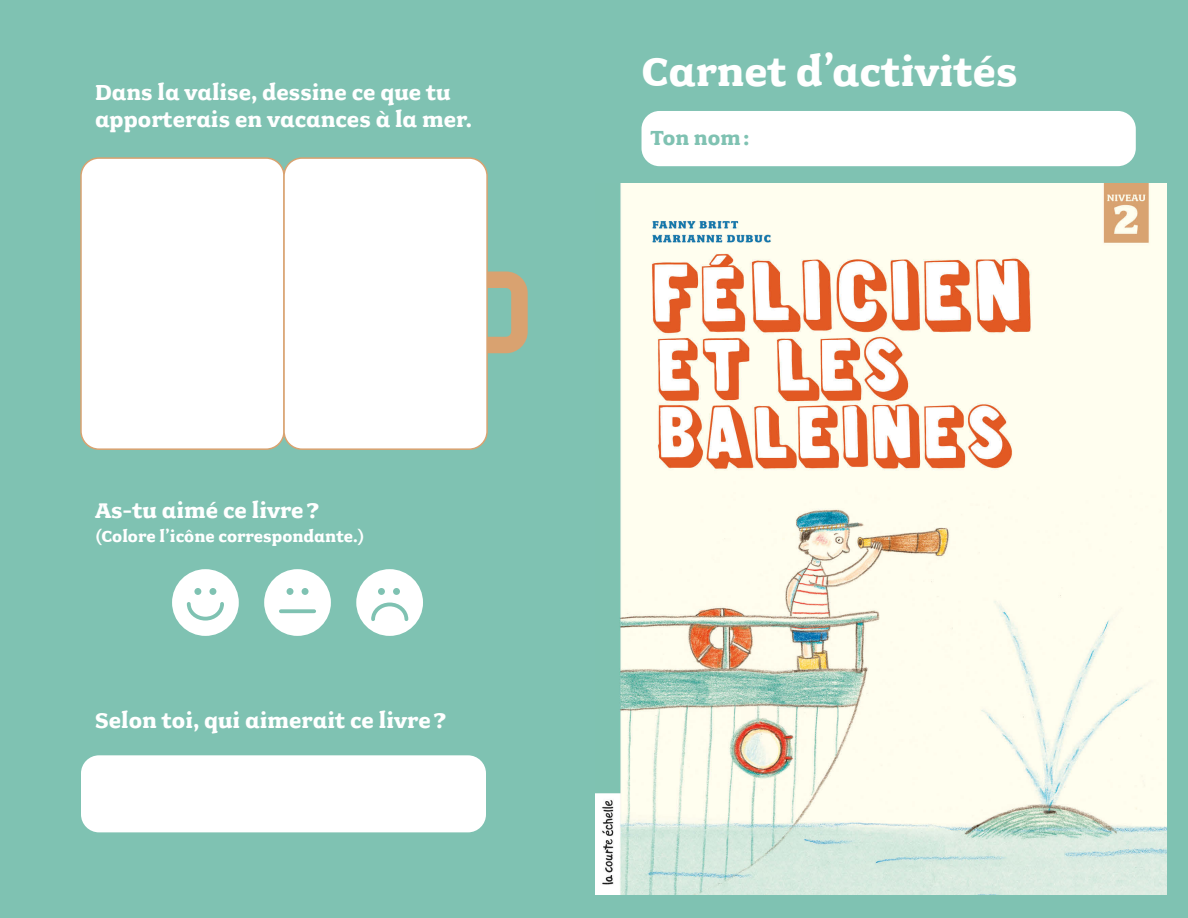
<style>
.page{position:relative;width:1188px;height:918px;background:#7fc2b2}
.page>*{position:absolute;margin:0;border:0;box-sizing:border-box;transform-origin:0 0}
.t1{font:45px "Fairplex Wide Bold Alta";color:#fff}
.t2{font:24px/27px "Fairplex Wide Bold Alta";color:#fff}
.t3{font:22.5px "Fairplex Wide Bold Alta";color:#7fc2b2}
.t4{font:18px "Fairplex Wide Bold Alta";color:#fff}
</style>
<div class="page">
<img style="left:596px;top:184px;width:571px;height:710px">
<div style="left:356px;top:569px;width:67px;height:67px;background:#fff;border-radius:50%"></div>
<div style="left:172px;top:569px;width:67px;height:67px;background:#fff;border-radius:50%"></div>
<div style="left:264px;top:569px;width:67px;height:67px;background:#fff;border-radius:50%"></div>
<div style="left:378px;top:588px;width:7px;height:7px;background:#7fc2b2;border-radius:50%"></div>
<div style="left:393px;top:588px;width:7px;height:7px;background:#7fc2b2;border-radius:50%"></div>
<div style="left:194px;top:588px;width:7px;height:7px;background:#7fc2b2;border-radius:50%"></div>
<div style="left:209px;top:588px;width:7px;height:7px;background:#7fc2b2;border-radius:50%"></div>
<div style="left:287px;top:588px;width:6px;height:7px;background:#7fc2b2;border-radius:50%"></div>
<div style="left:302px;top:588px;width:7px;height:7px;background:#7fc2b2;border-radius:50%"></div>
<svg style="left:281px;top:609px;width:33px;height:4px"></svg>
<svg style="left:371px;top:602px;width:38px;height:19px"></svg>
<svg style="left:186px;top:602px;width:38px;height:19px"></svg>
<div style="left:81px;top:755px;width:405px;height:77px;background:#fff;border-radius:18px"></div>
<div style="left:642px;top:111px;width:494px;height:55px;background:#fff;border-radius:18px"></div>
<div style="left:455px;top:272px;width:73px;height:81px;border:16px solid #d9a270;border-radius:14px"></div>
<div style="left:81px;top:158px;width:203px;height:291px;background:#fff;border-radius:18px"></div>
<div style="left:80px;top:157px;width:205px;height:293px;border:2px solid #d9a270;border-radius:18px"></div>
<div style="left:284px;top:158px;width:203px;height:291px;background:#fff;border-radius:18px"></div>
<div style="left:283px;top:157px;width:205px;height:293px;border:2px solid #d9a270;border-radius:18px"></div>
<p class="t2" style="left:95px;top:78px;width:379px">Dans la valise, dessine ce que tu apporterais en vacances à la mer.</p>
<p class="t2" style="left:95px;top:497px;width:226px">As-tu aimé ce livre?</p>
<p class="t4" style="left:95px;top:526px;width:271px">(Colore l’icône correspondante.)</p>
<p class="t2" style="left:95px;top:707px;width:353px">Selon toi, qui aimerait ce livre?</p>
<h1 class="t1" style="left:642px;top:47px;width:378px">Carnet d’activités</h1>
<p class="t3" style="left:651px;top:125px;width:100px">Ton nom:</p>
</div>
